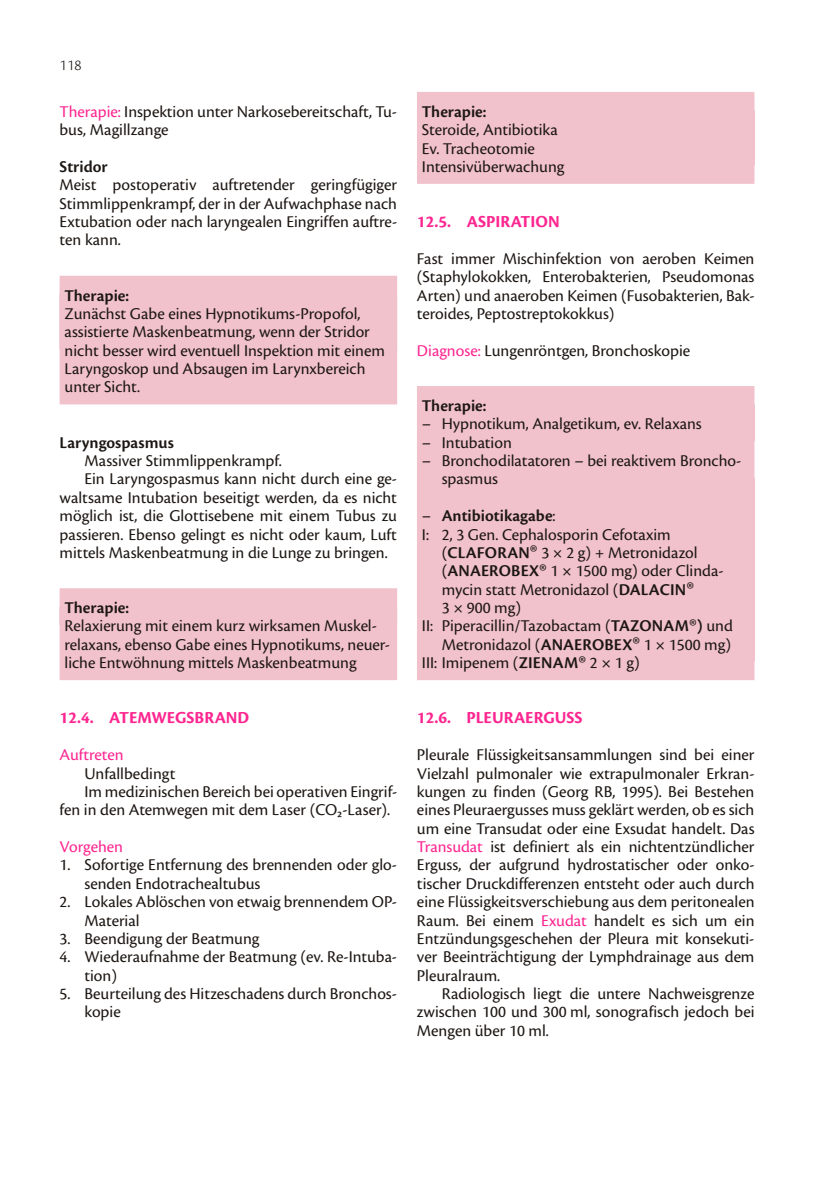
<style>
.page{position:relative;width:819px;height:1201px;background:#fff}
.page>*{position:absolute;margin:0;border:0;box-sizing:border-box;transform-origin:0 0}
.t1{font:700 17.5px "Cronos Pro";color:#fe2690}
.t2{font:17.15px/18.4px "Cronos Pro";color:#1d1713}
.t3{font:600 17.15px "Cronos Pro";color:#1d1713}
.t4{font:17.15px "Cronos Pro";letter-spacing:-.005em;color:#fe2690}
.t5{font:15.75px "Cronos Pro Lt Capt";color:#1d1713}
.s1{color:#fe2690}
.s2{font-weight:400}
.s3{font-weight:600}
.s4{font-size:24.5px}
</style>
<div class="page">
<div style="left:60px;top:276px;width:337px;height:36px;background:#f1c1cc"></div>
<div style="left:60px;top:312px;width:337px;height:37px;background:#f1c1cc"></div>
<div style="left:60px;top:331px;width:337px;height:37px;background:#f1c1cc"></div>
<div style="left:60px;top:368px;width:337px;height:36px;background:#f1c1cc"></div>
<div style="left:60px;top:588px;width:337px;height:37px;background:#f1c1cc"></div>
<div style="left:60px;top:606px;width:337px;height:37px;background:#f1c1cc"></div>
<div style="left:60px;top:643px;width:337px;height:37px;background:#f1c1cc"></div>
<div style="left:417px;top:92px;width:337px;height:37px;background:#f1c1cc"></div>
<div style="left:417px;top:129px;width:337px;height:36px;background:#f1c1cc"></div>
<div style="left:417px;top:147px;width:337px;height:37px;background:#f1c1cc"></div>
<div style="left:417px;top:386px;width:337px;height:37px;background:#f1c1cc"></div>
<div style="left:417px;top:423px;width:337px;height:36px;background:#f1c1cc"></div>
<div style="left:417px;top:459px;width:337px;height:37px;background:#f1c1cc"></div>
<div style="left:417px;top:496px;width:337px;height:37px;background:#f1c1cc"></div>
<div style="left:417px;top:533px;width:337px;height:37px;background:#f1c1cc"></div>
<div style="left:417px;top:570px;width:337px;height:36px;background:#f1c1cc"></div>
<div style="left:417px;top:606px;width:337px;height:37px;background:#f1c1cc"></div>
<div style="left:417px;top:643px;width:337px;height:37px;background:#f1c1cc"></div>
<p class="t5" style="left:60px;top:58px;width:24px">118</p>
<p class="t2" style="left:60px;top:103px;width:339px"><span class="s1">Therapie:</span> Inspektion unter Narkosebereitschaft, Tu&shy;bus, Magillzange</p>
<p class="t3" style="left:60px;top:161px;width:50px">Stridor</p>
<p class="t2" style="left:60px;top:177px;width:339px;text-align:justify">Meist postoperativ auftretender geringfügiger Stimmlippenkrampf, der in der Aufwachphase nach Extubation oder nach laryngealen Eingriffen auftre&shy;ten kann.</p>
<p class="t3" style="left:65px;top:289px;width:66px">Therapie:</p>
<p class="t2" style="left:65px;top:306px;width:322px">Zunächst Gabe eines Hypnotikums-Propofol, assistierte Maskenbeatmung, wenn der Stridor nicht besser wird eventuell Inspektion mit einem Laryngoskop und Absaugen im Larynxbereich unter Sicht.</p>
<p class="t3" style="left:60px;top:436px;width:116px">Laryngospasmus</p>
<p class="t2" style="left:84px;top:453px;width:199px">Massiver Stimmlippenkrampf.</p>
<p class="t2" style="left:84px;top:471px;width:314px">Ein Laryngospasmus kann nicht durch eine ge-</p>
<p class="t2" style="left:60px;top:489px;width:339px">waltsame Intubation beseitigt werden, da es nicht</p>
<p class="t2" style="left:60px;top:508px;width:339px">möglich ist, die Glottisebene mit einem Tubus zu</p>
<p class="t2" style="left:60px;top:526px;width:339px">passieren. Ebenso gelingt es nicht oder kaum, Luft</p>
<p class="t2" style="left:60px;top:544px;width:329px">mittels Maskenbeatmung in die Lunge zu bringen.</p>
<p class="t3" style="left:65px;top:602px;width:66px">Therapie:</p>
<p class="t2" style="left:65px;top:618px;width:327px">Relaxierung mit einem kurz wirksamen Muskel&shy;relaxans, ebenso Gabe eines Hypnotikums, neuer&shy;liche Entwöhnung mittels Maskenbeatmung</p>
<p class="t1" style="left:60px;top:712px;width:191px">12.4. ATEMWEGSBRAND</p>
<p class="t4" style="left:60px;top:749px;width:65px">Auftreten</p>
<p class="t2" style="left:84px;top:765px;width:93px">Unfallbedingt</p>
<p class="t2" style="left:84px;top:783px;width:314px">Im medizinischen Bereich bei operativen Eingrif-</p>
<p class="t2" style="left:60px;top:802px;width:332px">fen in den Atemwegen mit dem Laser (CO₂-Laser).</p>
<p class="t4" style="left:60px;top:840px;width:65px">Vorgehen</p>
<p class="t2" style="left:84px;top:857px;width:314px;text-indent:-25px">1. Sofortige Entfernung des brennenden oder glo&shy;senden Endotrachealtubus</p>
<p class="t2" style="left:84px;top:893px;width:314px;text-indent:-25px">2. Lokales Ablöschen von etwaig brennendem OP-<br>Material</p>
<p class="t2" style="left:60px;top:930px;width:201px">3. Beendigung der Beatmung</p>
<p class="t2" style="left:84px;top:949px;width:314px;text-indent:-25px">4. Wiederaufnahme der Beatmung (ev. Re-Intuba&shy;tion)</p>
<p class="t2" style="left:84px;top:985px;width:314px;text-indent:-25px">5. Beurteilung des Hitzeschadens durch Bronchos&shy;kopie</p>
<p class="t3" style="left:422px;top:105px;width:66px">Therapie:</p>
<p class="t2" style="left:422px;top:122px;width:144px">Steroide, Antibiotika<br>Ev. Tracheotomie<br>Intensivüberwachung</p>
<p class="t1" style="left:417px;top:215px;width:144px">12.5. ASPIRATION</p>
<p class="t2" style="left:417px;top:250px;width:339px;text-align:justify">Fast immer Mischinfektion von aeroben Keimen (Staphylokokken, Enterobakterien, Pseudomonas Arten) und anaeroben Keimen (Fusobakterien, Bak&shy;teroides, Peptostreptokokkus)</p>
<p class="t2" style="left:417px;top:342px;width:275px"><span class="s1">Diagnose:</span> Lungenröntgen, Bronchoskopie</p>
<p class="t3" style="left:422px;top:399px;width:66px">Therapie:</p>
<p class="t2" style="left:442px;top:416px;width:301px">Hypnotikum, Analgetikum, ev. Relaxans<br>Intubation<br>Bronchodilatatoren – bei reaktivem Broncho&shy;spasmus</p>
<p class="t3" style="left:442px;top:510px;width:115px">Antibiotikagabe<span class="s2">:</span></p>
<p class="t2" style="left:422px;top:526px;width:250px">I: 2, 3 Gen. Cephalosporin Cefotaxim</p>
<p class="t2" style="left:442px;top:544px;width:257px">(<span class="s3">CLAFORAN</span><span class="s4">®</span> 3 × 2 g) + Metronidazol</p>
<p class="t2" style="left:442px;top:563px;width:283px">(<span class="s3">ANAEROBEX</span><span class="s4">®</span> 1 × 1500 mg) oder Clinda-</p>
<p class="t2" style="left:442px;top:581px;width:254px">mycin statt Metronidazol (<span class="s3">DALACIN</span><span class="s4">®</span></p>
<p class="t2" style="left:442px;top:599px;width:81px">3 × 900 mg)</p>
<p class="t2" style="left:422px;top:618px;width:312px">II: Piperacillin/Tazobactam (<span class="s3">TAZONAM</span><span class="s4">®</span><span class="s3">)</span> und</p>
<p class="t2" style="left:442px;top:636px;width:291px">Metronidazol (<span class="s3">ANAEROBEX</span><span class="s4">®</span> 1 × 1500 mg)</p>
<p class="t2" style="left:422px;top:655px;width:219px">III: Imipenem (<span class="s3">ZIENAM</span><span class="s4">®</span> 2 × 1 g)</p>
<p class="t2" style="left:422px;top:416px;width:11px;text-align:justify">– – –</p>
<p class="t2" style="left:422px;top:508px;width:11px">–</p>
<p class="t1" style="left:417px;top:712px;width:167px">12.6. PLEURAERGUSS</p>
<p class="t2" style="left:417px;top:746px;width:339px;text-align:justify">Pleurale Flüssigkeitsansammlungen sind bei einer Vielzahl pulmonaler wie extrapulmonaler Erkran&shy;kungen zu finden (Georg RB, 1995). Bei Bestehen eines Pleuraergusses muss geklärt werden, ob es sich um eine Transudat oder eine Exsudat handelt. Das <span class="s1">Transudat</span> ist definiert als ein nichtentzündlicher Erguss, der aufgrund hydrostatischer oder onko&shy;tischer Druckdifferenzen entsteht oder auch durch eine Flüssigkeitsverschiebung aus dem peritonealen Raum. Bei einem <span class="s1">Exudat</span> handelt es sich um ein Entzündungsgeschehen der Pleura mit konsekuti&shy;ver Beeinträchtigung der Lymphdrainage aus dem Pleuralraum.</p>
<p class="t2" style="left:417px;top:985px;width:339px;text-align:justify;text-indent:25px">Radiologisch liegt die untere Nachweisgrenze zwischen 100 und 300 ml, sonografisch jedoch bei Mengen über 10 ml.</p>
</div>
